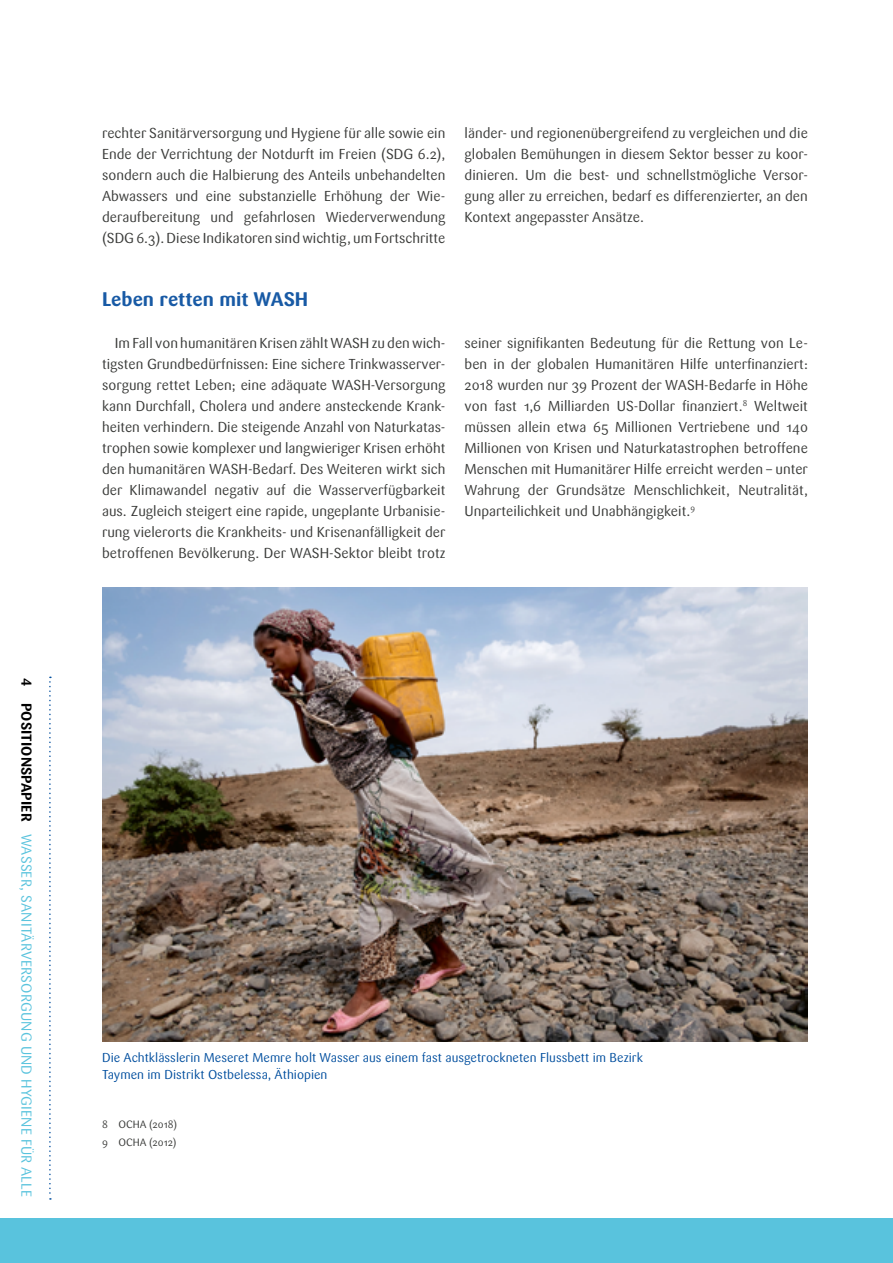
<style>
.page{position:relative;width:893px;height:1263px;background:#fff}
.page>*{position:absolute;margin:0;border:0;box-sizing:border-box;transform-origin:0 0}
.t1{font:700 19.5px "Sari OT";color:#185aa5}
.t2{font:14.25px/21px "Sari OT";color:#383937;text-align:justify}
.t3{font:14.25px "Sari OT";letter-spacing:.01em;color:#59c3dd}
.t4{font:12.75px/16.5px "Sari OT";color:#004e9e}
.t5{font:10.5px/17.7px "Sari OT";color:#383937}
.s1{font-weight:700;color:#000}
</style>
<div class="page">
<div style="left:0;top:1218px;width:893px;height:45px;background:#59c3dd"></div>
<svg style="left:49px;top:677px;width:2px;height:523px"></svg>
<img style="left:102px;top:588px;width:706px;height:453px">
<p class="t3" style="left:36px;top:678px;width:520px;rotate:90deg"><span class="s1">4 POSITIONSPAPIER</span> WASSER, SANITÄRVERSORGUNG UND HYGIENE FÜR ALLE</p>
<p class="t2" style="left:102px;top:122px;width:345px">rechter Sanitärversorgung und Hygiene für alle sowie ein Ende der Verrichtung der Notdurft im Freien (SDG 6.2), sondern auch die Halbierung des Anteils unbehandelten Abwassers und eine substanzielle Erhöhung der Wie&shy;deraufbereitung und gefahrlosen Wiederverwendung (SDG 6.3). Diese Indikatoren sind wichtig, um Fortschritte</p>
<p class="t2" style="left:465px;top:122px;width:345px">länder- und regionenübergreifend zu vergleichen und die globalen Bemühungen in diesem Sektor besser zu koor&shy;dinieren. Um die best- und schnellstmögliche Versor&shy;gung aller zu erreichen, bedarf es differenzierter, an den Kontext angepasster Ansätze.</p>
<h1 class="t1" style="left:102px;top:287px;width:208px">Leben retten mit WASH</h1>
<p class="t2" style="left:102px;top:332px;width:345px;text-indent:13px">Im Fall von humanitären Krisen zählt WASH zu den wich&shy;tigsten Grundbedürfnissen: Eine sichere Trinkwasserver&shy;sorgung rettet Leben; eine adäquate WASH-Versorgung kann Durchfall, Cholera und andere ansteckende Krank&shy;heiten verhindern. Die steigende Anzahl von Naturkatas&shy;trophen sowie komplexer und langwieriger Krisen erhöht den humanitären WASH-Bedarf. Des Weiteren wirkt sich der Klimawandel negativ auf die Wasserverfügbarkeit aus. Zugleich steigert eine rapide, ungeplante Urbanisie&shy;rung vielerorts die Krankheits- und Krisenanfälligkeit der betroffenen Bevölkerung. Der WASH-Sektor bleibt trotz</p>
<p class="t2" style="left:465px;top:333px;width:345px">seiner signifikanten Bedeutung für die Rettung von Le&shy;ben in der globalen Humanitären Hilfe unterfinanziert:<br>2018 wurden nur 39 Prozent der WASH-Bedarfe in Höhe von fast 1,6 Milliarden US-Dollar finanziert. <sup>8</sup> Weltweit müssen allein etwa 65 Millionen Vertriebene und 140<br>Millionen von Krisen und Naturkatastrophen betroffene Menschen mit Humanitärer Hilfe erreicht werden – unter Wahrung der Grundsätze Menschlichkeit, Neutralität, Unparteilichkeit und Unabhängigkeit. <sup>9</sup></p>
<p class="t4" style="left:102px;top:1049px;width:542px">Die Achtklässlerin Meseret Memre holt Wasser aus einem fast ausgetrockneten Flussbett im Bezirk<br>Taymen im Distrikt Ostbelessa, Äthiopien</p>
<p class="t5" style="left:102px;top:1116px;width:77px">8 OCHA (2018)<br>9 OCHA (2012)</p>
</div>
